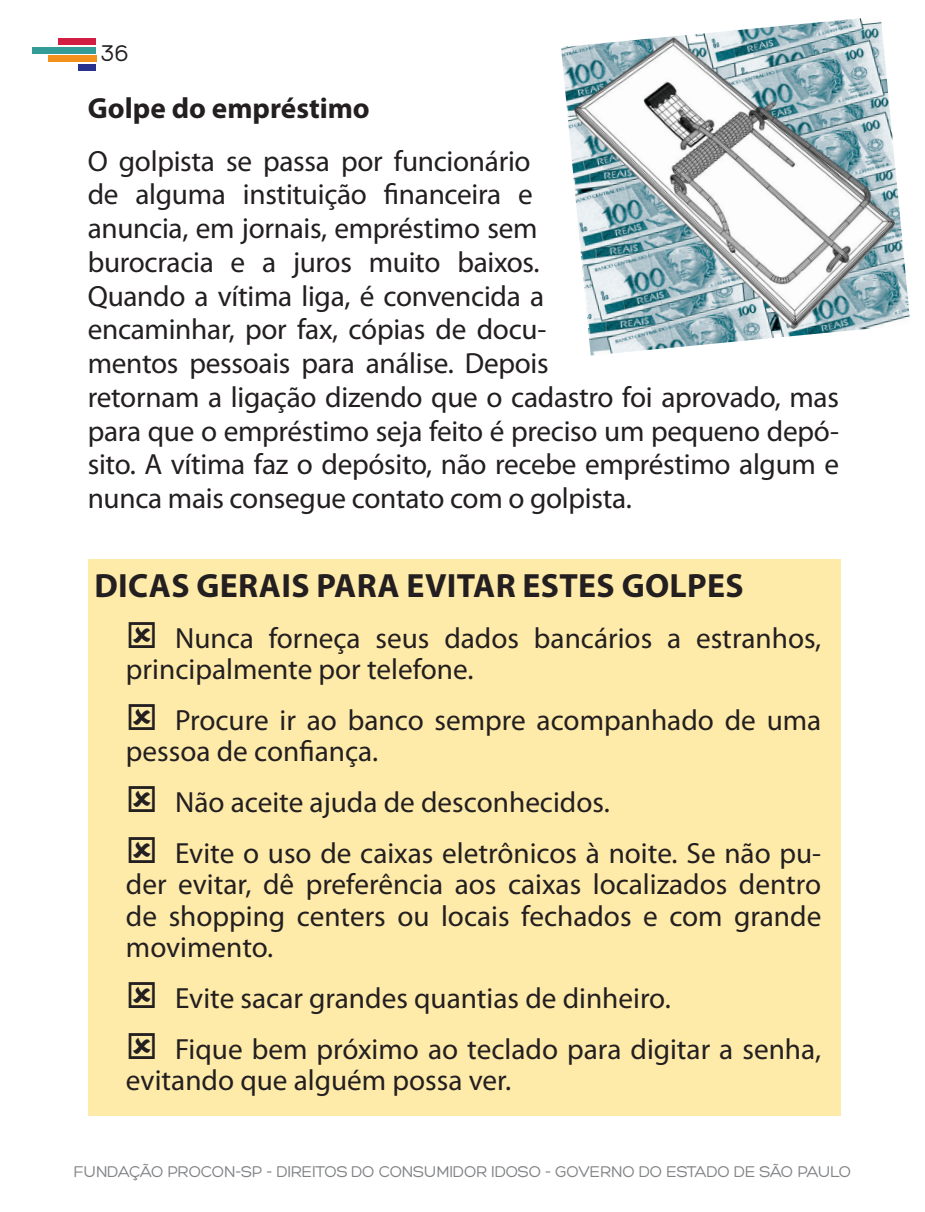
<style>
.page{position:relative;width:925px;height:1212px;background:#fff}
.page>*{position:absolute;margin:0;border:0;box-sizing:border-box;transform-origin:0 0}
.t1{font:700 33.75px "Myriad Pro";letter-spacing:.01em;color:#231f20}
.t2{font:29.25px/33.8px "Myriad Pro";letter-spacing:-.01em;color:#231f20}
.t3{font:700 29.25px "Myriad Pro";color:#231f20}
.t4{font:24.75px "Hero";color:#231f20}
.t5{font:16.88px "Hero";letter-spacing:-.02em;color:#808285}
</style>
<div class="page">
<div style="left:79px;top:64px;width:17px;height:6px;background:#29328c"></div>
<div style="left:48px;top:56px;width:48px;height:6px;background:#f4911d"></div>
<div style="left:33px;top:47px;width:63px;height:6px;background:#339c97"></div>
<div style="left:58px;top:39px;width:38px;height:6px;background:#d41d42"></div>
<div style="left:88px;top:559px;width:752px;height:556px;background:#ffeba9"></div>
<img style="left:561px;top:18px;width:349px;height:337px">
<p class="t4" style="left:101px;top:41px;width:30px">36</p>
<p class="t3" style="left:88px;top:89px;width:284px">Golpe do empréstimo</p>
<p class="t2" style="left:88px;top:143px;width:753px">O golpista se passa por funcionário<br>de alguma instituição financeira e<br>anuncia, em jornais, empréstimo sem<br>burocracia e a juros muito baixos.<br>Quando a vítima liga, é convencida a<br>encaminhar, por fax, cópias de docu-<br>mentos pessoais para análise. Depois<br>retornam a ligação dizendo que o cadastro foi aprovado, mas para que o empréstimo seja feito é preciso um pequeno depó&shy;sito. A vítima faz o depósito, não recebe empréstimo algum e nunca mais consegue contato com o golpista.</p>
<p class="t1" style="left:94px;top:564px;width:55px">DICAS</p>
<p class="t1" style="left:196px;top:564px;width:161px">GERAIS PARA</p>
<p class="t1" style="left:406px;top:564px;width:71px">EVITAR</p>
<p class="t1" style="left:522px;top:564px;width:19px">ESTES</p>
<p class="t1" style="left:622px;top:564px;width:103px">GOLPES</p>
<p class="t2" style="left:126px;top:622px;width:697px;line-height:31.5px;text-indent:49px">Nunca forneça seus dados bancários a estranhos, principalmente por telefone.</p>
<p class="t2" style="left:126px;top:704px;width:697px;line-height:31.5px;text-indent:49px">Procure ir ao banco sempre acompanhado de uma pessoa de confiança.</p>
<p class="t2" style="left:175px;top:776px;width:648px;line-height:50.6px">Não aceite ajuda de desconhecidos.<br>Evite o uso de caixas eletrônicos à noite. Se não pu-</p>
<p class="t2" style="left:126px;top:868px;width:697px;line-height:31.5px;text-align:justify">der evitar, dê preferência aos caixas localizados dentro de shopping centers ou locais fechados e com grande movimento.</p>
<p class="t2" style="left:175px;top:972px;width:648px;line-height:50.6px">Evite sacar grandes quantias de dinheiro.<br>Fique bem próximo ao teclado para digitar a senha,</p>
<p class="t2" style="left:126px;top:1063px;width:387px">evitando que alguém possa ver.</p>
<p class="t5" style="left:73px;top:1163px;width:779px">FUNDAÇÃO PROCON-SP - DIREITOS DO CONSUMIDOR IDOSO - GOVERNO DO ESTADO DE SÃO PAULO</p>
</div>
